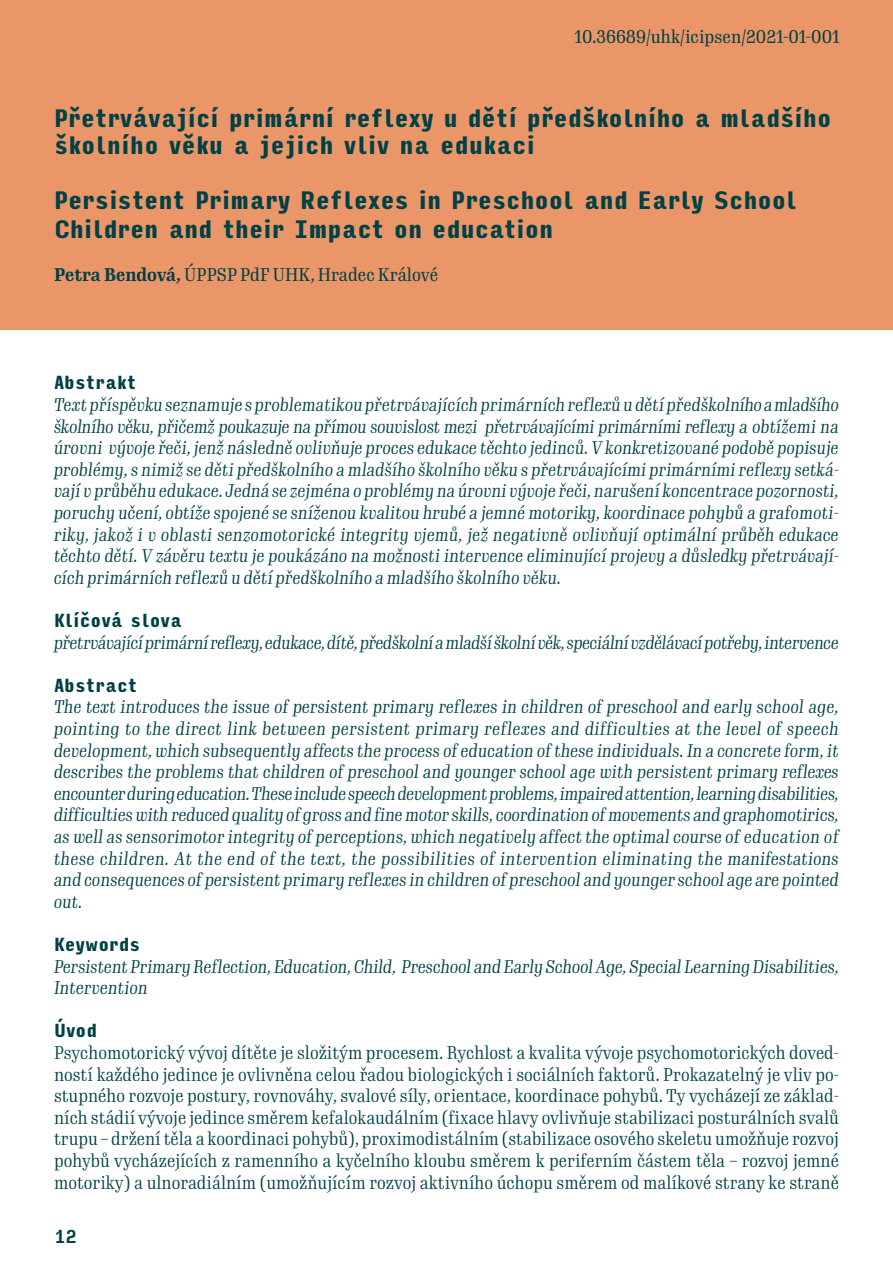
<style>
.page{position:relative;width:893px;height:1263px;background:#fff}
.page>*{position:absolute;margin:0;border:0;box-sizing:border-box;transform-origin:0 0}
.t1{font:900 24px/27px "Input Sans Compressed";letter-spacing:-.01em;color:#004146}
.t2{font:italic 300 18px/21.6px "Gimlet Text Compressed";letter-spacing:-.01em;color:#004146;text-align:justify}
.t3{font:300 18px/21.6px "Gimlet Text Compressed";color:#004146;text-align:justify}
.t4{font:18px "Gimlet Text Compressed";color:#004146}
.t5{font:900 18px "Input Sans Compressed";color:#004146}
.t6{font:700 18px "Input Sans Compressed";color:#004146}
.s1{font-weight:700}
</style>
<div class="page">
<div style="left:0;top:0;width:893px;height:330px;background:#eb9669"></div>
<p class="t4" style="left:574px;top:24px;width:267px">10.36689/uhk/icipsen/2021-01-001</p>
<h1 class="t1" style="left:54px;top:103px;width:779px">Přetrvávající primární reflexy u dětí předškolního a mladšího školního věku a jejich vliv na edukaci</h1>
<h1 class="t1" style="left:54px;top:185px;width:745px;line-height:28.8px">Persistent Primary Reflexes in Preschool and Early School<br>Children and their Impact on education</h1>
<p class="t4" style="left:54px;top:263px;width:386px"><span class="s1">Petra Bendová,</span> ÚPPSP PdF UHK, Hradec Králové</p>
<p class="t5" style="left:54px;top:366px;width:84px">Abstrakt</p>
<p class="t2" style="left:54px;top:393px;width:787px">Text příspěvku seznamuje s problematikou přetrvávajících primárních reflexů u dětí předškolního a mladšího školního věku, přičemž poukazuje na přímou souvislost mezi přetrvávajícími primárními reflexy a obtížemi na úrovni vývoje řeči, jenž následně ovlivňuje proces edukace těchto jedinců. V konkretizované podobě popisuje problémy, s nimiž se děti předškolního a mladšího školního věku s přetrvávajícími primárními reflexy setká&shy;vají v průběhu edukace. Jedná se zejména o problémy na úrovni vývoje řeči, narušení koncentrace pozornosti, poruchy učení, obtíže spojené se sníženou kvalitou hrubé a jemné motoriky, koordinace pohybů a grafomoti&shy;riky, jakož i v oblasti senzomotorické integrity vjemů, jež negativně ovlivňují optimální průběh edukace těchto dětí. V závěru textu je poukázáno na možnosti intervence eliminující projevy a důsledky přetrvávají&shy;cích primárních reflexů u dětí předškolního a mladšího školního věku.</p>
<p class="t5" style="left:54px;top:604px;width:130px">Klíčová slova</p>
<p class="t2" style="left:54px;top:630px;width:786px">přetrvávající primární reflexy, edukace, dítě, předškolní a mladší školní věk, speciální vzdělávací potřeby, intervence</p>
<p class="t5" style="left:54px;top:669px;width:85px">Abstract</p>
<p class="t2" style="left:54px;top:695px;width:787px">The text introduces the issue of persistent primary reflexes in children of preschool and early school age, pointing to the direct link between persistent primary reflexes and difficulties at the level of speech development, which subsequently affects the process of education of these individuals. In a concrete form, it describes the problems that children of preschool and younger school age with persistent primary reflexes encounter during education. These include speech development problems, impaired attention, learning disabilities, difficulties with reduced quality of gross and fine motor skills, coordination of movements and graphomotirics, as well as sensorimotor integrity of perceptions, which negatively affect the optimal course of education of these children. At the end of the text, the possibilities of intervention eliminating the manifestations and consequences of persistent primary reflexes in children of preschool and younger school age are pointed out.</p>
<p class="t5" style="left:54px;top:928px;width:88px">Keywords</p>
<p class="t2" style="left:54px;top:954px;width:787px">Persistent Primary Reflection, Education, Child, Preschool and Early School Age, Special Learning Disabilities,<br>Intervention</p>
<p class="t5" style="left:54px;top:1014px;width:45px">Úvod</p>
<p class="t3" style="left:54px;top:1041px;width:786px">Psychomotorický vývoj dítěte je složitým procesem. Rychlost a kvalita vývoje psychomotorických doved&shy;ností každého jedince je ovlivněna celou řadou biologických i sociálních faktorů. Prokazatelný je vliv po&shy;stupného rozvoje postury, rovnováhy, svalové síly, orientace, koordinace pohybů. Ty vycházejí ze základ&shy;ních stádií vývoje jedince směrem kefalokaudálním (fixace hlavy ovlivňuje stabilizaci posturálních svalů trupu – držení těla a koordinaci pohybů), proximodistálním (stabilizace osového skeletu umožňuje rozvoj pohybů vycházejících z ramenního a kyčelního kloubu směrem k periferním částem těla – rozvoj jemné motoriky) a ulnoradiálním (umožňujícím rozvoj aktivního úchopu směrem od malíkové strany ke straně</p>
<p class="t6" style="left:54px;top:1220px;width:25px">12</p>
</div>
